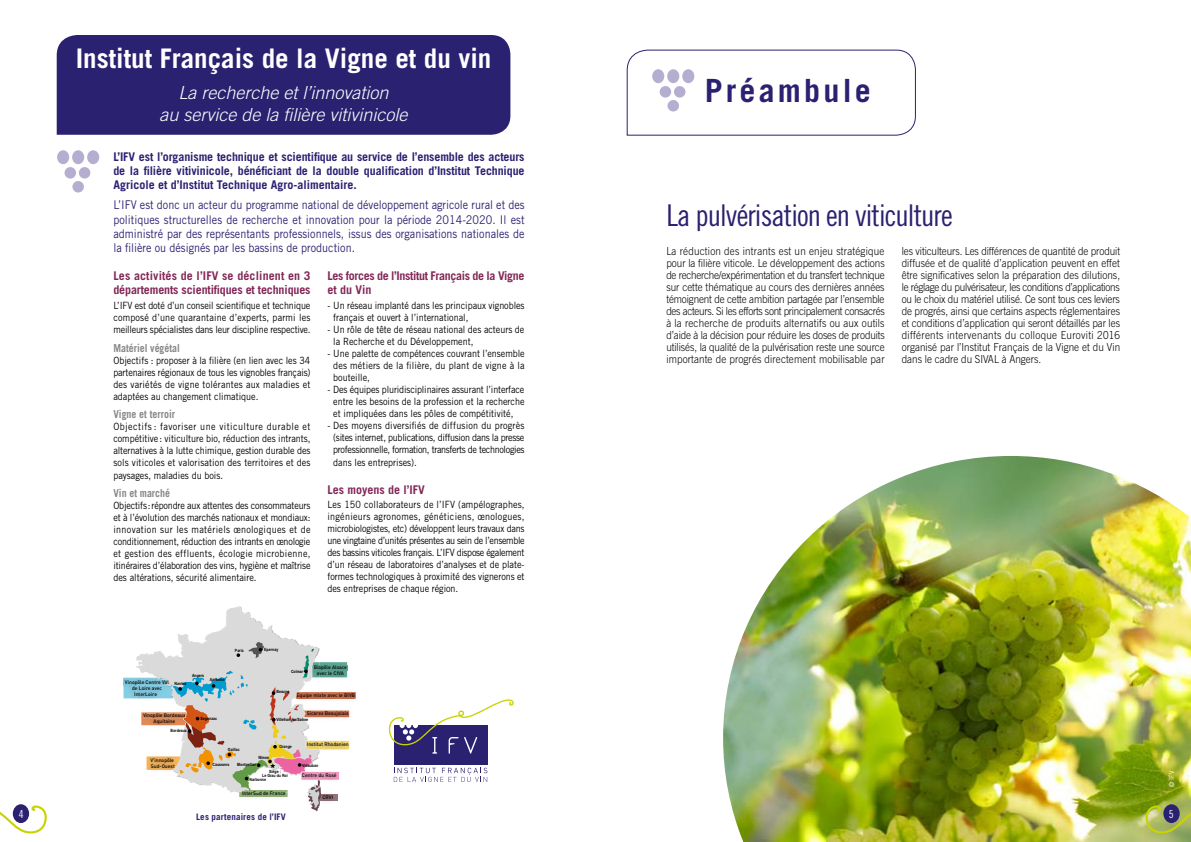
<style>
.page{position:relative;width:1191px;height:842px;background:#fff}
.page>*{position:absolute;margin:0;border:0;box-sizing:border-box;transform-origin:0 0}
.t1{font:700 32px "Trade Gothic LT Std";letter-spacing:.1em;color:#2b2171}
.t2{font:30px "Trade Gothic LT Std Cn 18";letter-spacing:-.03em;color:#2b2171}
.t3{font:700 27px "Trade Gothic LT Std";color:#fff}
.t4{font:italic 300 18px/21.6px "Trade Gothic LT Std";color:#fff;text-align:center}
.t5{font:12px/14.4px "Trade Gothic LT Std";color:#2b2171;text-align:justify;scale:.9 1}
.t6{font:700 12px/14px "Trade Gothic LT Std";color:#2b2171;text-align:justify}
.t7{font:700 12px/14.4px "Trade Gothic LT Std";letter-spacing:-.01em;color:#822857}
.t8{font:700 12px/14.4px "Trade Gothic LT Std";letter-spacing:-.03em;color:#822857}
.t9{font:300 11px/12px "Trade Gothic LT Std";letter-spacing:.005em;color:#000;text-align:justify;scale:.9 1}
.t10{font:700 11px "Trade Gothic LT Std";color:#878787;scale:.9 1}
.t11{font:11px "Trade Gothic LT Std Cn 18";color:#fff}
.t12{font:10px/12px "Trade Gothic LT Std";color:#000;text-align:justify;scale:.9 1}
.t13{font:10px/12px "Trade Gothic LT Std";letter-spacing:-.03em;color:#000;text-align:center;scale:.9 1}
.t14{font:700 9px "Trade Gothic LT Std";letter-spacing:.02em;color:#2b2171}
.t15{font:7px "Trade Gothic LT Std";color:#fff;scale:.9 1}
.t16{font:500 5.1px/6.1px "DINOT";color:#000;text-align:center}
.t17{font:700 4.3px/4.3px "Arial Narrow";color:#000;text-align:center}
</style>
<div class="page">
<img style="left:322px;top:740px;width:28px;height:10px">
<img style="left:322px;top:741px;width:27px;height:8px">
<img style="left:322px;top:743px;width:26px;height:3px">
<img style="left:322px;top:710px;width:27px;height:7px">
<img style="left:322px;top:712px;width:26px;height:4px">
<img style="left:322px;top:692px;width:33px;height:7px">
<img style="left:322px;top:662px;width:26px;height:16px">
<img style="left:322px;top:662px;width:25px;height:15px">
<img style="left:322px;top:665px;width:25px;height:5px">
<img style="left:322px;top:672px;width:22px;height:3px">
<svg style="left:123px;top:607px;width:199px;height:204px"></svg>
<img style="left:136px;top:692px;width:21px;height:4px">
<svg style="left:0;top:804px;width:47px;height:30px"></svg>
<div style="left:57px;top:35px;width:453px;height:100px;background:#2b2171"></div>
<svg style="left:626px;top:49px;width:290px;height:87px"></svg>
<div style="left:652px;top:69px;width:12px;height:14px;background:#b5aed1;border-radius:50%"></div>
<div style="left:667px;top:69px;width:12px;height:14px;background:#b5aed1;border-radius:50%"></div>
<div style="left:667px;top:100px;width:12px;height:11px;background:#b5aed1;border-radius:50%"></div>
<div style="left:682px;top:69px;width:12px;height:14px;background:#b5aed1;border-radius:50%"></div>
<div style="left:659px;top:86px;width:12px;height:12px;background:#b5aed1;border-radius:50%"></div>
<div style="left:674px;top:86px;width:11px;height:12px;background:#b5aed1;border-radius:50%"></div>
<div style="left:394px;top:725px;width:93px;height:39px;background:#2b2171"></div>
<svg style="left:394px;top:768px;width:93px;height:14px"></svg>
<svg style="left:388px;top:699px;width:126px;height:55px"></svg>
<div style="left:57px;top:150px;width:12px;height:14px;background:#b5aed1;border-radius:50%"></div>
<div style="left:72px;top:150px;width:12px;height:14px;background:#b5aed1;border-radius:50%"></div>
<div style="left:72px;top:181px;width:12px;height:11px;background:#b5aed1;border-radius:50%"></div>
<div style="left:87px;top:150px;width:12px;height:14px;background:#b5aed1;border-radius:50%"></div>
<div style="left:65px;top:167px;width:11px;height:12px;background:#b5aed1;border-radius:50%"></div>
<div style="left:79px;top:167px;width:11px;height:12px;background:#b5aed1;border-radius:50%"></div>
<img style="left:723px;top:456px;width:468px;height:386px">
<svg style="left:1142px;top:787px;width:49px;height:47px"></svg>
<p class="t11" style="left:19px;top:807px;width:6px">4</p>
<h3 class="t3" style="left:76px;top:41px;width:417px">Institut Français de la Vigne et du vin</h3>
<h3 class="t4" style="left:159px;top:82px;width:249px">La recherche et l’innovation<br>au service de la filière vitivinicole</h3>
<p class="t6" style="left:113px;top:150px;width:413px">L’IFV est l’organisme technique et scientifique au service de l’ensemble des acteurs de la filière vitivinicole, bénéficiant de la double qualification d’Institut Technique Agricole et d’Institut Technique Agro-alimentaire.</p>
<p class="t5" style="left:113px;top:198px;width:458px">L’IFV est donc un acteur du programme national de développement agricole rural et des politiques structurelles de recherche et innovation pour la période 2014-2020. Il est administré par des représentants professionnels, issus des organisations nationales de la filière ou désignés par les bassins de production.</p>
<p class="t7" style="left:113px;top:268px;width:199px">Les activités de l’IFV se déclinent en 3 départements scientifiques et techniques</p>
<p class="t12" style="left:113px;top:299px;width:221px">L’IFV est doté d’un conseil scientifique et technique composé d’une quarantaine d’experts, parmi les meilleurs spécialistes dans leur discipline respective.</p>
<p class="t10" style="left:113px;top:341px;width:75px">Matériel végétal</p>
<p class="t12" style="left:113px;top:354px;width:221px">Objectifs : proposer à la filière (en lien avec les 34 partenaires régionaux de tous les vignobles français) des variétés de vigne tolérantes aux maladies et adaptées au changement climatique.</p>
<p class="t10" style="left:113px;top:408px;width:70px">Vigne et terroir</p>
<p class="t12" style="left:113px;top:421px;width:220px">Objectifs : favoriser une viticulture durable et compétitive: viticulture bio, réduction des intrants, alternatives à la lutte chimique, gestion durable des sols viticoles et valorisation des territoires et des paysages, maladies du bois.</p>
<p class="t10" style="left:113px;top:487px;width:64px">Vin et marché</p>
<p class="t12" style="left:113px;top:500px;width:221px">Objectifs:répondre aux attentes des consommateurs et à l’évolution des marchés nationaux et mondiaux: innovation sur les matériels œnologiques et de conditionnement, réduction des intrants en œnologie et gestion des effluents, écologie microbienne, itinéraires d’élaboration des vins, hygiène et maîtrise des altérations, sécurité alimentaire.</p>
<p class="t8" style="left:327px;top:268px;width:198px">Les forces de l’Institut Français de la Vigne et du Vin</p>
<p class="t12" style="left:333px;top:299px;width:214px;text-indent:-6px">- Un réseau implanté dans les principaux vignobles français et ouvert à l’international,</p>
<p class="t12" style="left:333px;top:323px;width:214px;text-indent:-6px">- Un rôle de tête de réseau national des acteurs de la Recherche et du Développement,</p>
<p class="t12" style="left:333px;top:347px;width:214px;text-indent:-6px">- Une palette de compétences couvrant l’ensemble des métiers de la filière, du plant de vigne à la bouteille,</p>
<p class="t12" style="left:327px;top:383px;width:220px;text-align:center">- Des équipes pluridisciplinaires assurant l’interface entre les besoins de la profession et la recherche et impliquées dans les pôles de compétitivité,</p>
<p class="t13" style="left:327px;top:419px;width:220px">- Des moyens diversifiés de diffusion du progrès (sites internet, publications, diffusion dans la presse professionnelle, formation, transferts de technologies</p>
<p class="t12" style="left:333px;top:456px;width:95px">dans les entreprises).</p>
<p class="t7" style="left:327px;top:482px;width:99px">Les moyens de l’IFV</p>
<p class="t12" style="left:327px;top:499px;width:221px">Les 150 collaborateurs de l’IFV (ampélographes, ingénieurs agronomes, généticiens, œnologues, microbiologistes, etc) développent leurs travaux dans une vingtaine d’unités présentes au sein de l’ensemble des bassins viticoles français. L’IFV dispose également d’un réseau de laboratoires d’analyses et de plate&shy;formes technologiques à proximité des vignerons et des entreprises de chaque région.</p>
<p class="t17" style="left:235px;top:648px;width:10px">Paris</p>
<p class="t17" style="left:264px;top:647px;width:16px">Epernay</p>
<p class="t16" style="left:314px;top:664px;width:35px">Biopôle Alsace avec le CIVA</p>
<p class="t17" style="left:291px;top:669px;width:14px">Colmar</p>
<p class="t17" style="left:192px;top:673px;width:14px">Angers</p>
<p class="t17" style="left:210px;top:677px;width:17px">Amboise</p>
<p class="t17" style="left:200px;top:716px;width:18px">Segonzac</p>
<p class="t16" style="left:125px;top:679px;width:46px">Vinopôle Centre Val de Loire avec</p>
<p class="t17" style="left:175px;top:681px;width:13px">Nantes</p>
<p class="t17" style="left:276px;top:689px;width:14px">Beaune</p>
<p class="t17" style="left:276px;top:717px;width:33px">Villefranche/Saône</p>
<p class="t16" style="left:134px;top:691px;width:24px">InterLoire</p>
<p class="t16" style="left:296px;top:692px;width:60px">Equipe mixte avec le BIVB</p>
<p class="t16" style="left:307px;top:710px;width:43px">Sicarex Beaujolais</p>
<p class="t16" style="left:143px;top:712px;width:44px">Vinopôle Bordeaux<br>Aquitaine</p>
<p class="t16" style="left:150px;top:756px;width:26px;text-align:left">V'innopôle<br>Sud-Ouest</p>
<p class="t17" style="left:170px;top:728px;width:18px">Bordeaux</p>
<p class="t16" style="left:307px;top:741px;width:43px">Institut Rhodanien</p>
<p class="t17" style="left:279px;top:744px;width:14px">Orange</p>
<p class="t17" style="left:228px;top:747px;width:13px">Gaillac</p>
<p class="t17" style="left:212px;top:762px;width:18px">Caussens</p>
<p class="t17" style="left:258px;top:755px;width:12px">Nîmes</p>
<p class="t17" style="left:237px;top:762px;width:20px">Montpellier</p>
<p class="t17" style="left:302px;top:763px;width:17px">Vidauban</p>
<p class="t17" style="left:262px;top:769px;width:27px">Siège :<br>Le Grau du Roi</p>
<p class="t16" style="left:302px;top:772px;width:36px">Centre du Rosé</p>
<p class="t17" style="left:249px;top:777px;width:18px">Narbonne</p>
<p class="t16" style="left:242px;top:790px;width:45px">InterS d de France</p>
<p class="t16" style="left:256px;top:790px;width:4px">u</p>
<p class="t16" style="left:322px;top:794px;width:12px">CRVI</p>
<h1 class="t1" style="left:704px;top:71px;width:168px">Préambule</h1>
<h2 class="t2" style="left:666px;top:198px;width:288px">La pulvérisation en viticulture</h2>
<p class="t9" style="left:666px;top:245px;width:244px">La réduction des intrants est un enjeu stratégique pour la filière viticole. Le développement des actions de recherche/expérimentation et du transfert technique sur cette thématique au cours des dernières années témoignent de cette ambition partagée par l’ensemble des acteurs. Si les efforts sont principalement consacrés à la recherche de produits alternatifs ou aux outils d’aide à la décision pour réduire les doses de produits utilisés, la qualité de la pulvérisation reste une source importante de progrés directement mobilisable par</p>
<p class="t9" style="left:901px;top:245px;width:244px">les viticulteurs. Les différences de quantité de produit diffusée et de qualité d’application peuvent en effet être significatives selon la préparation des dilutions, le réglage du pulvérisateur, les conditions d’applications ou le choix du matériel utilisé. Ce sont tous ces leviers de progrés, ainsi que certains aspects réglementaires et conditions d’application qui seront détaillés par les différents intervenants du colloque Euroviti 2016 organisé par l’Institut Français de la Vigne et du Vin dans le cadre du SIVAL à Angers.</p>
<p class="t15" style="left:1167px;top:787px;width:19px;rotate:-90deg">© IFV</p>
<p class="t14" style="left:196px;top:811px;width:91px">Les partenaires de l’IFV</p>
<p class="t11" style="left:1169px;top:807px;width:6px">5</p>
</div>
